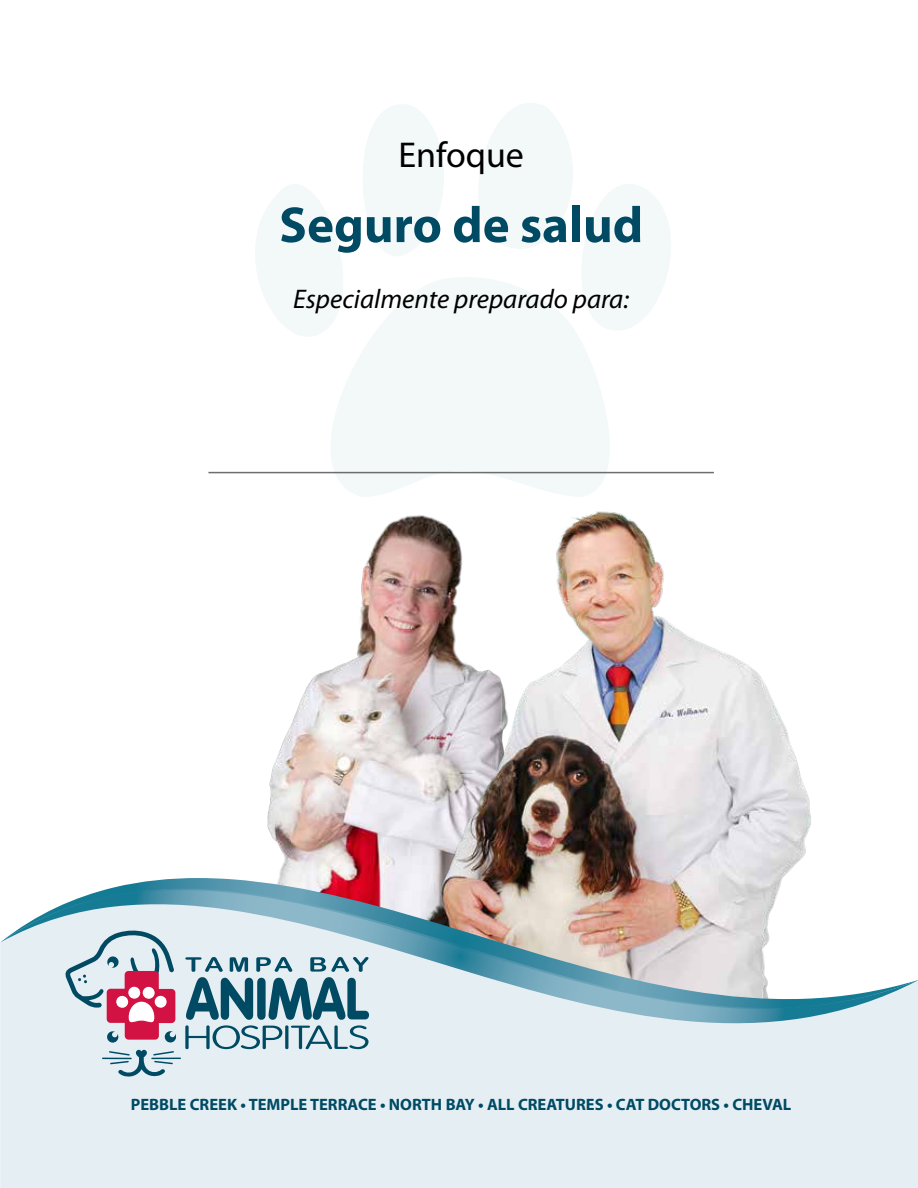
<style>
.page{position:relative;width:918px;height:1188px;background:#fff}
.page>*{position:absolute;margin:0;border:0;box-sizing:border-box;transform-origin:0 0}
.t1{font:700 51px "Myriad Pro";color:#004a64}
.t2{font:36px "Myriad Pro";color:#000}
.t3{font:italic 27px "Myriad Pro";color:#000}
.t4{font:700 16.5px "Myriad Pro";color:#004a64}
</style>
<div class="page">
<img style="left:267px;top:516px;width:141px;height:362px">
<img style="left:408px;top:471px;width:403px;height:407px">
<svg style="left:255px;top:103px;width:416px;height:220px"></svg>
<svg style="left:282px;top:271px;width:355px;height:226px;fill:#f3f8f9"></svg>
<div style="left:0;top:1025px;width:918px;height:163px;background:#e5eff3"></div>
<svg style="left:0;top:1011px;width:918px;height:14px;background:#c9dee5"></svg>
<img style="left:108px;top:878px;width:674px;height:11px">
<svg style="left:0;top:889px;width:918px;height:122px"></svg>
<hr style="left:208px;top:472px;width:506px;height:1px;background:#6d6e71">
<hr style="left:151px;top:1058px;width:30px;height:1px;background:#004a64">
<hr style="left:102px;top:1058px;width:30px;height:1px;background:#004a64">
<svg style="left:64px;top:930px;width:112px;height:113px;background:#c9afbf"></svg>
<svg style="left:109px;top:1050px;width:65px;height:27px;background:#a2bfc9"></svg>
<svg style="left:185px;top:957px;width:184px;height:92px;background:#8baebb"></svg>
<h2 class="t2" style="left:398px;top:133px;width:127px">Enfoque</h2>
<h1 class="t1" style="left:279px;top:192px;width:365px">Seguro de salud</h1>
<h3 class="t3" style="left:293px;top:283px;width:337px">Especialmente preparado para:</h3>
<p class="t4" style="left:131px;top:1094px;width:662px">PEBBLE CREEK • TEMPLE TERRACE • NORTH BAY • ALL CREATURES • CAT DOCTORS • CHEVAL</p>
</div>
